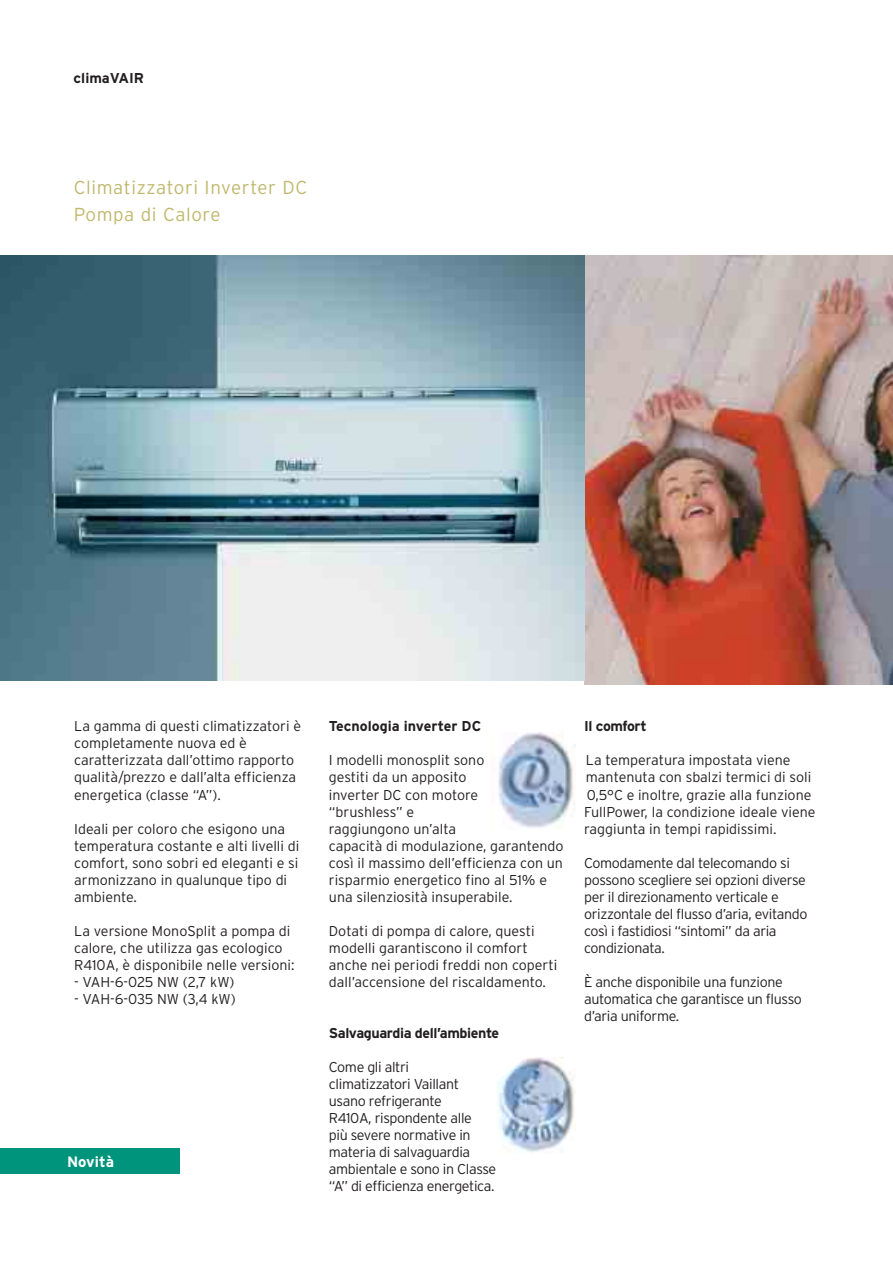
<style>
.page{position:relative;width:893px;height:1262px;background:#fff}
.page>*{position:absolute;margin:0;border:0;box-sizing:border-box;transform-origin:0 0}
.t1{font:300 18.75px/27px "Interstate";letter-spacing:.03em;color:#c0b86d}
.t2{font:700 15px "Interstate";color:#fff}
.t3{font:300 14.25px/17px "Interstate";color:#231f20}
.t4{font:300 14.25px/17px "Interstate";letter-spacing:-.025em;color:#231f20}
.t5{font:700 14.25px "Interstate";letter-spacing:-.03em;color:#231f20}
.t6{font:700 14.25px "Interstate";color:#231f20}
</style>
<div class="page">
<div style="left:0;top:1148px;width:180px;height:25px;background:#00947d"></div>
<img style="left:584px;top:255px;width:308px;height:430px">
<img style="left:497px;top:1057px;width:78px;height:96px">
<img style="left:498px;top:732px;width:77px;height:96px">
<img style="left:0;top:255px;width:584px;height:425px">
<p class="t6" style="left:74px;top:73px;width:72px">climaVAIR</p>
<h1 class="t1" style="left:74px;top:176px;width:235px">Climatizzatori Inverter DC<br>Pompa di Calore</h1>
<p class="t3" style="left:74px;top:719px;width:228px">La gamma di questi climatizzatori è completamente nuova ed è caratterizzata dall’ottimo rapporto qualità/prezzo e dall’alta efficienza energetica (classe “A”).</p>
<p class="t3" style="left:74px;top:821px;width:227px">Ideali per coloro che esigono una temperatura costante e alti livelli di comfort, sono sobri ed eleganti e si armonizzano in qualunque tipo di ambiente.</p>
<p class="t3" style="left:74px;top:923px;width:222px">La versione MonoSplit a pompa di calore, che utilizza gas ecologico<br>R410A, è disponibile nelle versioni:</p>
<p class="t3" style="left:74px;top:974px;width:162px">- VAH-6-025 NW (2,7 kW)</p>
<p class="t3" style="left:74px;top:991px;width:163px">- VAH-6-035 NW (3,4 kW)</p>
<p class="t2" style="left:67px;top:1155px;width:48px">Novità</p>
<p class="t6" style="left:329px;top:721px;width:154px">Tecnologia inverter DC</p>
<p class="t3" style="left:329px;top:753px;width:236px">I modelli monosplit sono<br>gestiti da un apposito<br>inverter DC con motore<br>“brushless” e<br>raggiungono un’alta<br>capacità di modulazione, garantendo così il massimo dell’efficienza con un risparmio energetico fino al 51% e una silenziosità insuperabile.</p>
<p class="t3" style="left:329px;top:923px;width:230px">Dotati di pompa di calore, questi modelli garantiscono il comfort anche nei periodi freddi non coperti dall’accensione del riscaldamento.</p>
<p class="t5" style="left:329px;top:1027px;width:172px">Salvaguardia dell’ambiente</p>
<p class="t4" style="left:329px;top:1059px;width:169px">Come gli altri<br>climatizzatori Vaillant usano refrigerante<br>R410A, rispondente alle<br>più severe normative in materia di salvaguardia ambientale e sono in Classe “A” di efficienza energetica.</p>
<p class="t5" style="left:584px;top:721px;width:64px">Il comfort</p>
<p class="t3" style="left:584px;top:753px;width:233px">La temperatura impostata viene mantenuta con sbalzi termici di soli 0,5°C e inoltre, grazie alla funzione FullPower, la condizione ideale viene raggiunta in tempi rapidissimi.</p>
<p class="t4" style="left:584px;top:855px;width:225px">Comodamente dal telecomando si possono scegliere sei opzioni diverse per il direzionamento verticale e orizzontale del flusso d’aria, evitando così i fastidiosi “sintomi” da aria condizionata.</p>
<p class="t4" style="left:584px;top:974px;width:219px">È anche disponibile una funzione automatica che garantisce un flusso d’aria uniforme.</p>
</div>
